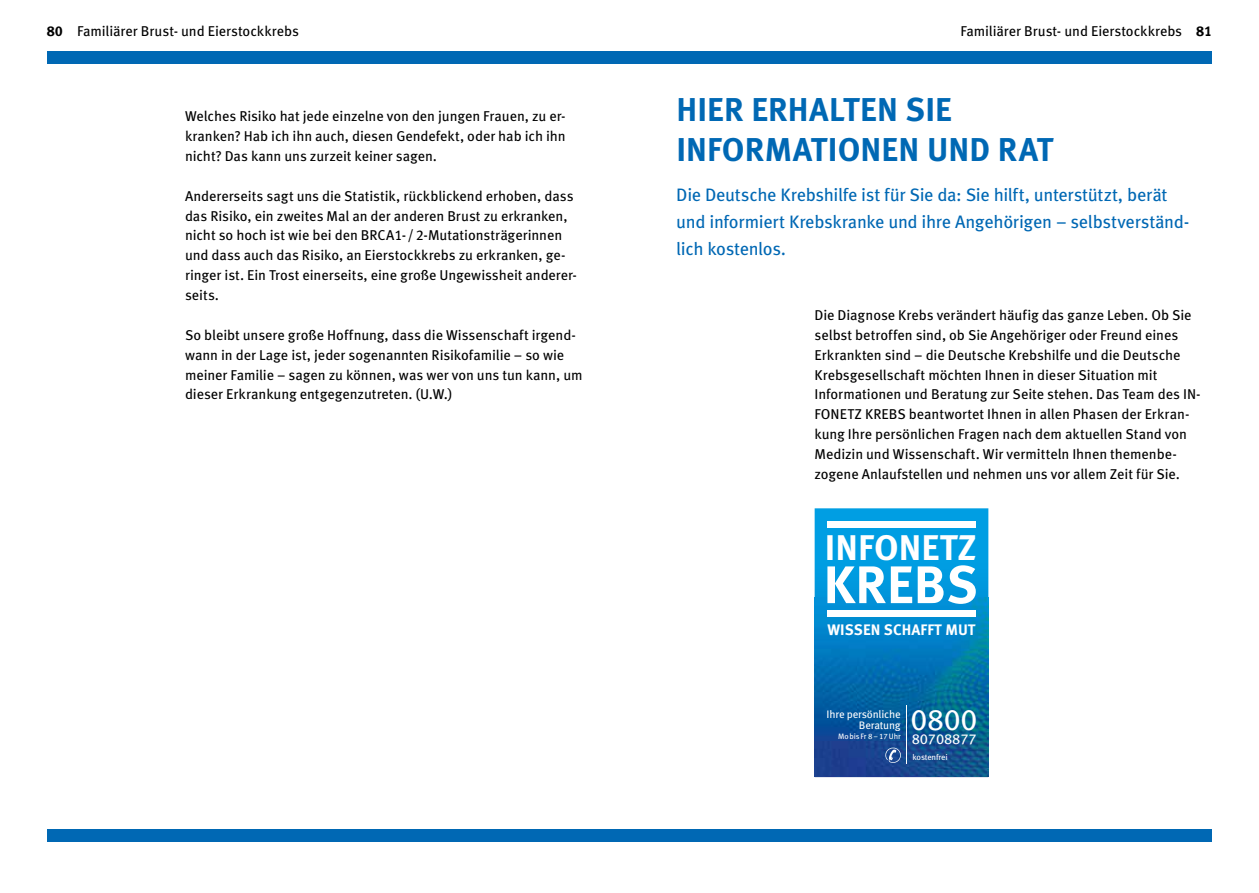
<style>
.page{position:relative;width:1259px;height:893px;background:#fff}
.page>*{position:absolute;margin:0;border:0;box-sizing:border-box;transform-origin:0 0}
.t1{font:700 52.8px "Meta Pro";letter-spacing:.005em;color:#fff}
.t2{font:700 35.7px "Meta Pro";letter-spacing:.005em;color:#fff}
.t3{font:700 33px/39.8px "Meta Pro";letter-spacing:.005em;color:#0068b4}
.t4{font:29.85px "Meta Pro";color:#fff}
.t5{font:18px/27px "Meta Pro";letter-spacing:-.015em;color:#0068b4}
.t6{font:700 15.15px "Meta Pro";letter-spacing:.005em;color:#fff}
.t7{font:14.55px "Meta Pro";letter-spacing:-.01em;color:#fff}
.t8{font:14.25px/20px "Meta Pro";letter-spacing:-.005em;color:#000}
.t9{font:10.8px/10.8px "Meta Pro";letter-spacing:-.015em;color:#fff;text-align:right}
.t10{font:8.4px "Meta Pro";letter-spacing:-.02em;color:#fff}
.t11{font:7.8px "Meta Pro";letter-spacing:-.005em;color:#fff}
.s1{font-weight:700}
</style>
<div class="page">
<div style="left:47px;top:51px;width:582px;height:13px;background:#0068b4"></div>
<div style="left:629px;top:51px;width:583px;height:13px;background:#0068b4"></div>
<div style="left:47px;top:829px;width:582px;height:13px;background:#0068b4"></div>
<div style="left:629px;top:829px;width:583px;height:13px;background:#0068b4"></div>
<svg style="left:814px;top:508px;width:174px;height:90px;background:#019ce1"></svg>
<img style="left:814px;top:598px;width:174px;height:179px">
<div style="left:827px;top:521px;width:149px;height:7px;background:#fff"></div>
<div style="left:827px;top:610px;width:149px;height:7px;background:#fff"></div>
<hr style="left:905px;top:706px;width:1px;height:58px;background:#fff">
<svg style="left:885px;top:748px;width:16px;height:15px"></svg>
<p class="t8" style="left:47px;top:20px;width:254px"><span class="s1">80</span> Familiärer Brust- und Eierstockkrebs</p>
<p class="t8" style="left:960px;top:20px;width:253px">Familiärer Brust- und Eierstockkrebs <span class="s1">81</span></p>
<p class="t8" style="left:185px;top:105px;width:382px;text-align:justify">Welches Risiko hat jede einzelne von den jungen Frauen, zu er&shy;kranken? Hab ich ihn auch, diesen Gendefekt, oder hab ich ihn nicht? Das kann uns zurzeit keiner sagen.</p>
<p class="t8" style="left:185px;top:185px;width:393px">Andererseits sagt uns die Statistik, rückblickend erhoben, dass das Risiko, ein zweites Mal an der anderen Brust zu erkranken, nicht so hoch ist wie bei den BRCA1-/2-Mutationsträgerinnen und dass auch das Risiko, an Eierstockkrebs zu erkranken, ge&shy;ringer ist. Ein Trost einerseits, eine große Ungewissheit anderer&shy;seits.</p>
<p class="t8" style="left:185px;top:324px;width:399px">So bleibt unsere große Hoffnung, dass die Wissenschaft irgend&shy;wann in der Lage ist, jeder sogenannten Risikofamilie – so wie meiner Familie – sagen zu können, was wer von uns tun kann, um dieser Erkrankung entgegenzutreten. (U.W.)</p>
<h3 class="t3" style="left:676px;top:88px;width:378px">HIER ERHALTEN SIE<br>INFORMATIONEN UND RAT</h3>
<p class="t5" style="left:676px;top:180px;width:515px">Die Deutsche Krebshilfe ist für Sie da: Sie hilft, unterstützt, berät und informiert Krebskranke und ihre Angehörigen – selbstverständ&shy;lich kostenlos.</p>
<p class="t8" style="left:814px;top:304px;width:388px">Die Diagnose Krebs verändert häufig das ganze Leben. Ob Sie selbst betroffen sind, ob Sie Angehöriger oder Freund eines Erkrankten sind – die Deutsche Krebshilfe und die Deutsche Krebsgesellschaft möchten Ihnen in dieser Situation mit Informationen und Beratung zur Seite stehen. Das Team des IN-FONETZ KREBS beantwortet Ihnen in allen Phasen der Erkran&shy;kung Ihre persönlichen Fragen nach dem aktuellen Stand von Medizin und Wissenschaft. Wir vermitteln Ihnen themenbe&shy;zogene Anlaufstellen und nehmen uns vor allem Zeit für Sie.</p>
<h2 class="t2" style="left:825px;top:519px;width:154px">INFONETZ</h2>
<h1 class="t1" style="left:823px;top:543px;width:156px">KREBS</h1>
<p class="t6" style="left:827px;top:618px;width:150px">WISSEN SCHAFFT MUT</p>
<p class="t9" style="left:826px;top:708px;width:76px">Ihre persönliche<br>Beratung</p>
<p class="t11" style="left:838px;top:731px;width:64px">Mo bis Fr 8 – 17 Uhr</p>
<h3 class="t4" style="left:910px;top:697px;width:68px">0800</h3>
<p class="t7" style="left:911px;top:728px;width:66px">80708877</p>
<p class="t10" style="left:912px;top:751px;width:37px">kostenfrei</p>
</div>
